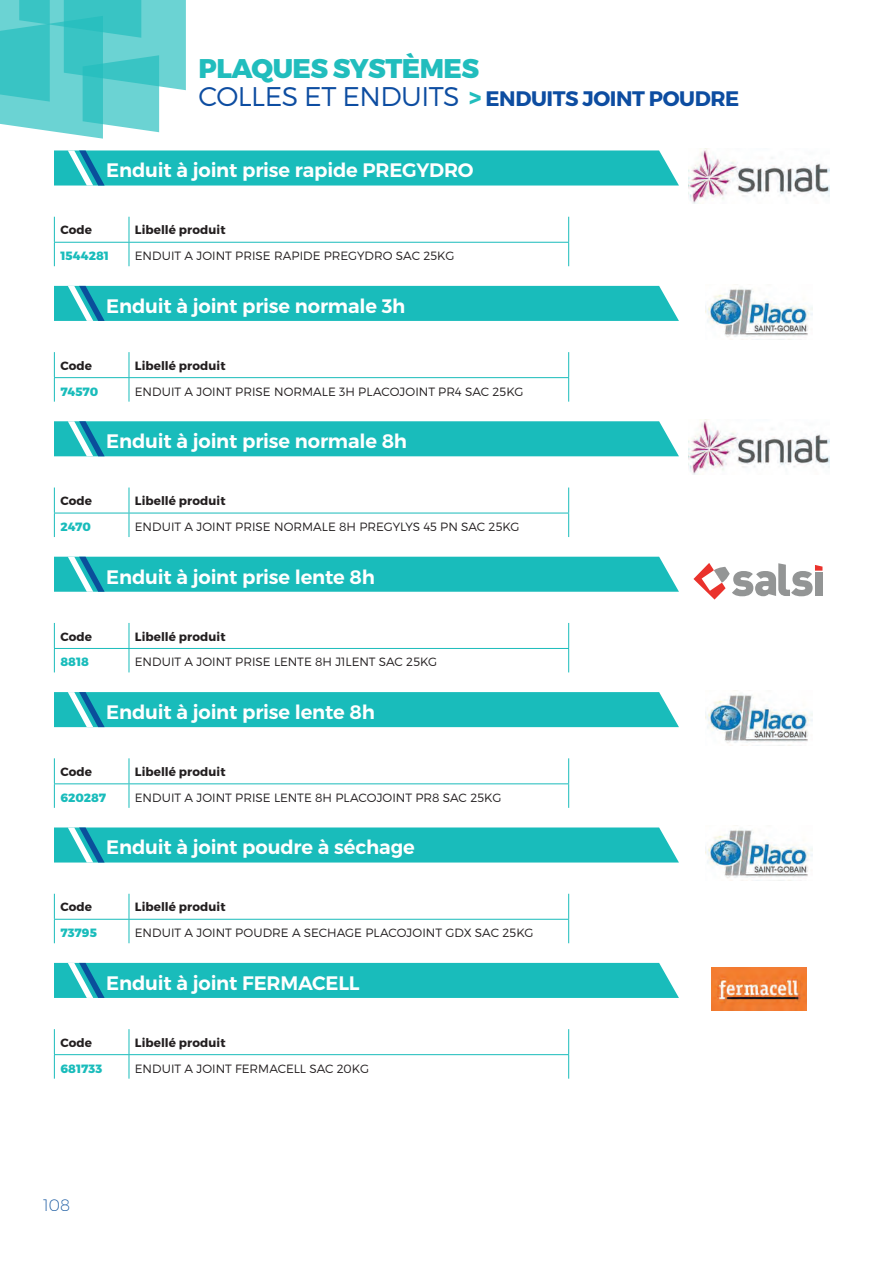
<style>
.page{position:relative;width:893px;height:1263px;background:#fff}
.page>*{position:absolute;margin:0;border:0;box-sizing:border-box;transform-origin:0 0}
.t1{font:800 27px "Montserrat";letter-spacing:-.02em;color:#21bdbd}
.t2{font:700 21px "Montserrat";letter-spacing:-.02em;color:#0d4da1}
.t3{font:600 19.5px "Montserrat";letter-spacing:-.01em;color:#fff}
.t4{font:200 16.5px "Montserrat";color:#0a4f9b}
.t5{font:300 12px "Montserrat";color:#231f20}
.t6{font:700 12px "Montserrat";letter-spacing:.005em;color:#231f20}
.t7{font:800 12px "Montserrat";letter-spacing:.005em;color:#19bcbb}
.s1{font-weight:300;font-size:27px}
.s2{font-weight:800;font-size:24px;color:#21bdbd}
</style>
<div class="page">
<svg style="left:54px;top:150px;width:625px;height:36px;background:#24bebd"></svg>
<img style="left:688px;top:149px;width:142px;height:55px">
<hr style="left:54px;top:242px;width:75px;height:1px;background:#19bcbb">
<hr style="left:129px;top:242px;width:440px;height:1px;background:#19bcbb">
<svg style="left:54px;top:217px;width:1px;height:49px"></svg>
<svg style="left:129px;top:217px;width:1px;height:49px"></svg>
<svg style="left:568px;top:217px;width:1px;height:49px"></svg>
<div style="left:54px;top:286px;width:625px;height:35px;background:#19bcbb"></div>
<img style="left:705px;top:284px;width:108px;height:53px">
<hr style="left:54px;top:377px;width:75px;height:1px;background:#19bcbb">
<hr style="left:129px;top:377px;width:440px;height:1px;background:#19bcbb">
<svg style="left:54px;top:352px;width:1px;height:50px"></svg>
<svg style="left:129px;top:352px;width:1px;height:50px"></svg>
<svg style="left:568px;top:352px;width:1px;height:50px"></svg>
<div style="left:54px;top:421px;width:625px;height:35px;background:#19bcbb"></div>
<img style="left:688px;top:420px;width:142px;height:55px">
<hr style="left:54px;top:513px;width:75px;height:1px;background:#19bcbb">
<hr style="left:129px;top:513px;width:440px;height:1px;background:#19bcbb">
<svg style="left:54px;top:487px;width:1px;height:50px"></svg>
<svg style="left:129px;top:487px;width:1px;height:50px"></svg>
<svg style="left:568px;top:487px;width:1px;height:50px"></svg>
<div style="left:54px;top:557px;width:625px;height:35px;background:#19bcbb"></div>
<div style="left:815px;top:572px;width:8px;height:24px;background:#939595"></div>
<svg style="left:693px;top:563px;width:129px;height:36px"></svg>
<hr style="left:54px;top:648px;width:75px;height:1px;background:#19bcbb">
<hr style="left:129px;top:648px;width:440px;height:1px;background:#19bcbb">
<svg style="left:54px;top:623px;width:1px;height:49px"></svg>
<svg style="left:129px;top:623px;width:1px;height:49px"></svg>
<svg style="left:568px;top:623px;width:1px;height:49px"></svg>
<div style="left:54px;top:692px;width:625px;height:35px;background:#19bcbb"></div>
<img style="left:705px;top:690px;width:108px;height:53px">
<hr style="left:54px;top:783px;width:75px;height:1px;background:#19bcbb">
<hr style="left:129px;top:783px;width:440px;height:1px;background:#19bcbb">
<svg style="left:54px;top:758px;width:1px;height:50px"></svg>
<svg style="left:129px;top:758px;width:1px;height:50px"></svg>
<svg style="left:568px;top:758px;width:1px;height:50px"></svg>
<div style="left:54px;top:827px;width:625px;height:35px;background:#19bcbb"></div>
<img style="left:705px;top:830px;width:108px;height:51px">
<hr style="left:54px;top:919px;width:75px;height:1px;background:#19bcbb">
<hr style="left:129px;top:919px;width:440px;height:1px;background:#19bcbb">
<svg style="left:54px;top:894px;width:1px;height:49px"></svg>
<svg style="left:129px;top:894px;width:1px;height:49px"></svg>
<svg style="left:568px;top:894px;width:1px;height:49px"></svg>
<div style="left:54px;top:963px;width:625px;height:35px;background:#19bcbb"></div>
<img style="left:712px;top:967px;width:94px;height:43px">
<hr style="left:54px;top:1054px;width:75px;height:1px;background:#19bcbb">
<hr style="left:129px;top:1054px;width:440px;height:1px;background:#19bcbb">
<svg style="left:54px;top:1029px;width:1px;height:50px"></svg>
<svg style="left:129px;top:1029px;width:1px;height:50px"></svg>
<svg style="left:568px;top:1029px;width:1px;height:50px"></svg>
<svg style="left:0;top:0;width:186px;height:139px;background:#63d0d0"></svg>
<h1 class="t1" style="left:199px;top:51px;width:282px">PLAQUES SYSTÈMES</h1>
<h2 class="t2" style="left:199px;top:85px;width:542px"><span class="s1">COLLES ET ENDUITS</span> <span class="s2">&gt;</span> ENDUITS JOINT POUDRE</h2>
<h3 class="t3" style="left:106px;top:158px;width:369px">Enduit à joint prise rapide PREGYDRO</h3>
<p class="t6" style="left:60px;top:223px;width:33px">Code</p>
<p class="t6" style="left:135px;top:223px;width:92px">Libellé produit</p>
<p class="t7" style="left:60px;top:248px;width:50px">1544281</p>
<p class="t5" style="left:135px;top:249px;width:321px">ENDUIT A JOINT PRISE RAPIDE PREGYDRO SAC 25KG</p>
<h3 class="t3" style="left:106px;top:294px;width:301px">Enduit à joint prise normale 3h</h3>
<p class="t6" style="left:60px;top:358px;width:33px">Code</p>
<p class="t6" style="left:135px;top:358px;width:92px">Libellé produit</p>
<p class="t7" style="left:60px;top:384px;width:39px">74570</p>
<p class="t5" style="left:135px;top:384px;width:390px">ENDUIT A JOINT PRISE NORMALE 3H PLACOJOINT PR4 SAC 25KG</p>
<h3 class="t3" style="left:106px;top:429px;width:302px">Enduit à joint prise normale 8h</h3>
<p class="t6" style="left:60px;top:493px;width:33px">Code</p>
<p class="t6" style="left:135px;top:493px;width:92px">Libellé produit</p>
<p class="t7" style="left:60px;top:519px;width:32px">2470</p>
<p class="t5" style="left:135px;top:519px;width:386px">ENDUIT A JOINT PRISE NORMALE 8H PREGYLYS 45 PN SAC 25KG</p>
<h3 class="t3" style="left:106px;top:565px;width:270px">Enduit à joint prise lente 8h</h3>
<p class="t6" style="left:60px;top:629px;width:33px">Code</p>
<p class="t6" style="left:135px;top:629px;width:92px">Libellé produit</p>
<p class="t7" style="left:60px;top:655px;width:30px">8818</p>
<p class="t5" style="left:135px;top:655px;width:304px">ENDUIT A JOINT PRISE LENTE 8H J1LENT SAC 25KG</p>
<h3 class="t3" style="left:106px;top:700px;width:270px">Enduit à joint prise lente 8h</h3>
<p class="t6" style="left:60px;top:764px;width:33px">Code</p>
<p class="t6" style="left:135px;top:764px;width:92px">Libellé produit</p>
<p class="t7" style="left:60px;top:790px;width:47px">620287</p>
<p class="t5" style="left:135px;top:790px;width:368px">ENDUIT A JOINT PRISE LENTE 8H PLACOJOINT PR8 SAC 25KG</p>
<h3 class="t3" style="left:106px;top:835px;width:310px">Enduit à joint poudre à séchage</h3>
<p class="t6" style="left:60px;top:900px;width:33px">Code</p>
<p class="t6" style="left:135px;top:900px;width:92px">Libellé produit</p>
<p class="t7" style="left:60px;top:925px;width:38px">73795</p>
<p class="t5" style="left:135px;top:926px;width:400px">ENDUIT A JOINT POUDRE A SECHAGE PLACOJOINT GDX SAC 25KG</p>
<h3 class="t3" style="left:106px;top:971px;width:255px">Enduit à joint FERMACELL</h3>
<p class="t6" style="left:60px;top:1035px;width:33px">Code</p>
<p class="t6" style="left:135px;top:1035px;width:92px">Libellé produit</p>
<p class="t7" style="left:60px;top:1061px;width:43px">681733</p>
<p class="t5" style="left:135px;top:1061px;width:236px">ENDUIT A JOINT FERMACELL SAC 20KG</p>
<h3 class="t4" style="left:43px;top:1195px;width:28px">108</h3>
</div>
